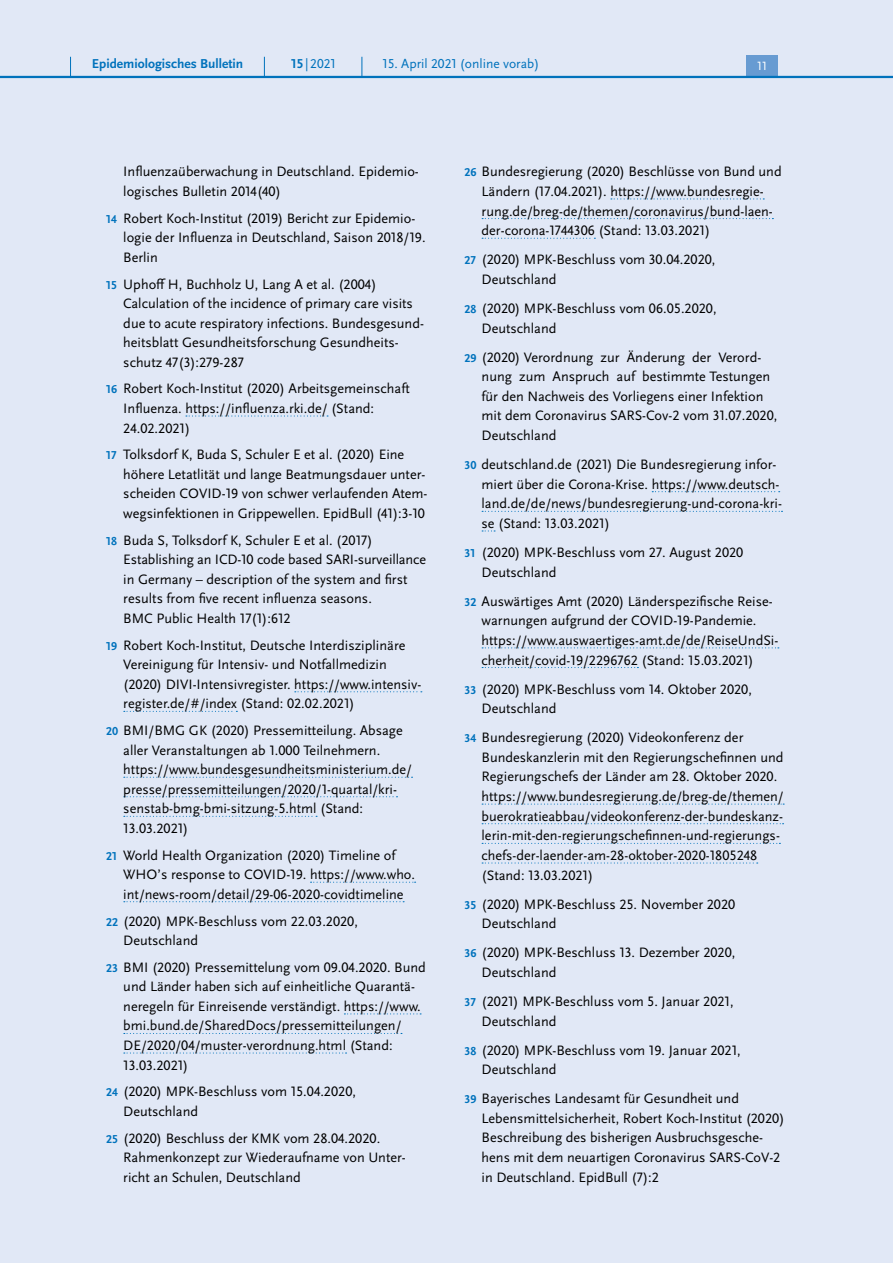
<style>
.page{position:relative;width:893px;height:1263px;background:#fff}
.page>*{position:absolute;margin:0;border:0;box-sizing:border-box;transform-origin:0 0}
.t1{font:14.25px/19.5px "Scala Sans Pro";color:#000}
.t2{font:13.5px "Scala Sans Pro";color:#0072bc}
.t3{font:700 13.5px "Scala Sans Pro";color:#0072bc}
.t4{font:12.45px "Scala Sans Pro";color:#fff}
.s1{font-weight:700}
.s2{font-weight:700;font-size:12px;color:#0072bc}
</style>
<div class="page">
<div style="left:0;top:77px;width:893px;height:1186px;background:#e1e8f6"></div>
<svg style="left:611px;top:198px;width:153px;height:1px"></svg>
<svg style="left:482px;top:218px;width:291px;height:1px"></svg>
<svg style="left:482px;top:238px;width:113px;height:1px"></svg>
<svg style="left:652px;top:491px;width:128px;height:1px"></svg>
<svg style="left:482px;top:511px;width:300px;height:1px"></svg>
<svg style="left:482px;top:647px;width:297px;height:1px"></svg>
<svg style="left:482px;top:667px;width:156px;height:1px"></svg>
<svg style="left:482px;top:803px;width:302px;height:2px"></svg>
<svg style="left:482px;top:823px;width:302px;height:1px"></svg>
<svg style="left:482px;top:843px;width:298px;height:1px"></svg>
<svg style="left:482px;top:862px;width:276px;height:1px"></svg>
<svg style="left:186px;top:415px;width:142px;height:1px"></svg>
<svg style="left:295px;top:691px;width:127px;height:1px"></svg>
<svg style="left:124px;top:711px;width:113px;height:1px"></svg>
<svg style="left:124px;top:777px;width:289px;height:1px"></svg>
<svg style="left:124px;top:796px;width:273px;height:1px"></svg>
<svg style="left:124px;top:816px;width:193px;height:1px"></svg>
<svg style="left:311px;top:882px;width:105px;height:1px"></svg>
<svg style="left:124px;top:901px;width:280px;height:1px"></svg>
<svg style="left:344px;top:1013px;width:77px;height:1px"></svg>
<svg style="left:124px;top:1033px;width:278px;height:1px"></svg>
<svg style="left:124px;top:1052px;width:223px;height:1px"></svg>
<div style="left:0;top:0;width:893px;height:77px;background:#e1e8f6"></div>
<div style="left:746px;top:55px;width:32px;height:21px;background:#679bd2"></div>
<hr style="left:0;top:76px;width:893px;height:2px;background:#0072bc">
<svg style="left:70px;top:57px;width:1px;height:19px"></svg>
<svg style="left:264px;top:57px;width:1px;height:19px"></svg>
<svg style="left:362px;top:57px;width:1px;height:19px"></svg>
<p class="t3" style="left:92px;top:55px;width:153px">Epidemiologisches Bulletin</p>
<p class="t2" style="left:291px;top:55px;width:46px"><span class="s1">15</span> |2021</p>
<p class="t4" style="left:757px;top:59px;width:11px">11</p>
<p class="t2" style="left:383px;top:55px;width:158px">15. April 2021 (online vorab)</p>
<p class="t1" style="left:123px;top:162px;width:297px">Influenzaüberwachung in Deutschland. Epidemio&shy;logisches Bulletin 2014(40)</p>
<p class="t1" style="left:123px;top:208px;width:304px;text-indent:-17px"><span class="s2">14</span> Robert Koch-Institut (2019) Bericht zur Epidemio&shy;logie der Influenza in Deutschland, Saison 2018/19.<br>Berlin</p>
<p class="t1" style="left:123px;top:274px;width:302px;text-indent:-17px"><span class="s2">15</span> Uphoff H, Buchholz U, Lang A et al. (2004)<br>Calculation of the incidence of primary care visits due to acute respiratory infections. Bundesgesund&shy;heitsblatt Gesundheitsforschung Gesundheits&shy;schutz 47(3):279-287</p>
<p class="t1" style="left:123px;top:379px;width:288px;text-indent:-17px"><span class="s2">16</span> Robert Koch-Institut (2020) Arbeitsgemeinschaft<br>Influenza. https://influenza.rki.de/ (Stand:<br>24.02.2021)</p>
<p class="t1" style="left:123px;top:445px;width:306px;text-indent:-17px"><span class="s2">17</span> Tolksdorf K, Buda S, Schuler E et al. (2020) Eine höhere Letatlität und lange Beatmungsdauer unter&shy;scheiden COVID-19 von schwer verlaufenden Atem&shy;wegsinfektionen in Grippewellen. EpidBull (41):3-10</p>
<p class="t1" style="left:123px;top:530px;width:304px;text-indent:-17px"><span class="s2">18</span> Buda S, Tolksdorf K, Schuler E et al. (2017)<br>Establishing an ICD-10 code based SARI-surveillance in Germany – description of the system and first results from five recent influenza seasons.<br>BMC Public Health 17(1):612</p>
<p class="t1" style="left:123px;top:635px;width:300px;text-indent:-17px"><span class="s2">19</span> Robert Koch-Institut, Deutsche Interdisziplinäre Vereinigung für Intensiv- und Notfallmedizin (2020) DIVI-Intensivregister. https://www.intensiv&shy;register.de/#/index (Stand: 02.02.2021)</p>
<p class="t1" style="left:123px;top:721px;width:290px;text-indent:-17px"><span class="s2">20</span> BMI/BMG GK (2020) Pressemitteilung. Absage aller Veranstaltungen ab 1.000 Teilnehmern. https://www.bundesgesundheitsministerium.de/ presse/pressemitteilungen/2020/1-quartal/kri&shy;senstab-bmg-bmi-sitzung-5.html (Stand:<br>13.03.2021)</p>
<p class="t1" style="left:123px;top:845px;width:293px;text-indent:-17px"><span class="s2">21</span> World Health Organization (2020) Timeline of<br>WHO’s response to COVID-19. https://www.who. int/news-room/detail/29-06-2020-covidtimeline</p>
<p class="t1" style="left:123px;top:911px;width:236px;text-indent:-17px"><span class="s2">22</span> (2020) MPK-Beschluss vom 22.03.2020,<br>Deutschland</p>
<p class="t1" style="left:123px;top:957px;width:304px;text-indent:-17px"><span class="s2">23</span> BMI (2020) Pressemittelung vom 09.04.2020. Bund und Länder haben sich auf einheitliche Quarantä&shy;neregeln für Einreisende verständigt. https://www. bmi.bund.de/SharedDocs/pressemitteilungen/ DE/2020/04/muster-verordnung.html (Stand:<br>13.03.2021)</p>
<p class="t1" style="left:123px;top:1082px;width:234px;text-indent:-17px"><span class="s2">24</span> (2020) MPK-Beschluss vom 15.04.2020,<br>Deutschland</p>
<p class="t1" style="left:123px;top:1128px;width:284px;text-indent:-17px"><span class="s2">25</span> (2020) Beschluss der KMK vom 28.04.2020.<br>Rahmenkonzept zur Wiederaufname von Unter&shy;richt an Schulen, Deutschland</p>
<p class="t1" style="left:482px;top:162px;width:302px;text-indent:-17px"><span class="s2">26</span> Bundesregierung (2020) Beschlüsse von Bund und Ländern (17.04.2021). https://www.bundesregie&shy;rung.de/breg-de/themen/coronavirus/bund-laen&shy;der-corona-1744306 (Stand: 13.03.2021)</p>
<p class="t1" style="left:482px;top:250px;width:235px;text-indent:-17px"><span class="s2">27</span> (2020) MPK-Beschluss vom 30.04.2020,<br>Deutschland</p>
<p class="t1" style="left:482px;top:298px;width:237px;text-indent:-17px"><span class="s2">28</span> (2020) MPK-Beschluss vom 06.05.2020,<br>Deutschland</p>
<p class="t1" style="left:482px;top:347px;width:297px;text-indent:-17px"><span class="s2">29</span> (2020) Verordnung zur Änderung der Verord&shy;nung zum Anspruch auf bestimmte Testungen für den Nachweis des Vorliegens einer Infektion mit dem Coronavirus SARS-Cov-2 vom 31.07.2020, Deutschland</p>
<p class="t1" style="left:482px;top:455px;width:302px;text-indent:-17px"><span class="s2">30</span> deutschland.de (2021) Die Bundesregierung infor&shy;miert über die Corona-Krise. https://www.deutsch&shy;land.de/de/news/bundesregierung-und-corona-kri&shy;se (Stand: 13.03.2021)</p>
<p class="t1" style="left:482px;top:542px;width:263px;text-indent:-17px"><span class="s2">31</span> (2020) MPK-Beschluss vom 27. August 2020<br>Deutschland</p>
<p class="t1" style="left:482px;top:591px;width:298px;text-indent:-17px"><span class="s2">32</span> Auswärtiges Amt (2020) Länderspezifische Reise&shy;warnungen aufgrund der COVID-19-Pandemie. https://www.auswaertiges-amt.de/de/ReiseUndSi&shy;cherheit/covid-19/2296762 (Stand: 15.03.2021)</p>
<p class="t1" style="left:482px;top:679px;width:272px;text-indent:-17px"><span class="s2">33</span> (2020) MPK-Beschluss vom 14. Oktober 2020,<br>Deutschland</p>
<p class="t1" style="left:482px;top:728px;width:304px;text-indent:-17px"><span class="s2">34</span> Bundesregierung (2020) Videokonferenz der Bundeskanzlerin mit den Regierungschefinnen und Regierungschefs der Länder am 28. Oktober 2020. https://www.bundesregierung.de/breg-de/themen/ buerokratieabbau/videokonferenz-der-bundeskanz&shy;lerin-mit-den-regierungschefinnen-und-regierungs&shy;chefs-der-laender-am-28-oktober-2020-1805248 (Stand: 13.03.2021)</p>
<p class="t1" style="left:482px;top:894px;width:255px;text-indent:-17px"><span class="s2">35</span> (2020) MPK-Beschluss 25. November 2020<br>Deutschland</p>
<p class="t1" style="left:482px;top:943px;width:255px;text-indent:-17px"><span class="s2">36</span> (2020) MPK-Beschluss 13. Dezember 2020,<br>Deutschland</p>
<p class="t1" style="left:482px;top:991px;width:254px;text-indent:-17px"><span class="s2">37</span> (2021) MPK-Beschluss vom 5. Januar 2021,<br>Deutschland</p>
<p class="t1" style="left:482px;top:1040px;width:261px;text-indent:-17px"><span class="s2">38</span> (2020) MPK-Beschluss vom 19. Januar 2021,<br>Deutschland</p>
<p class="t1" style="left:482px;top:1089px;width:304px;text-indent:-17px"><span class="s2">39</span> Bayerisches Landesamt für Gesundheit und Lebensmittelsicherheit, Robert Koch-Institut (2020)<br>Beschreibung des bisherigen Ausbruchsgesche&shy;hens mit dem neuartigen Coronavirus SARS-CoV-2 in Deutschland. EpidBull (7):2</p>
</div>
